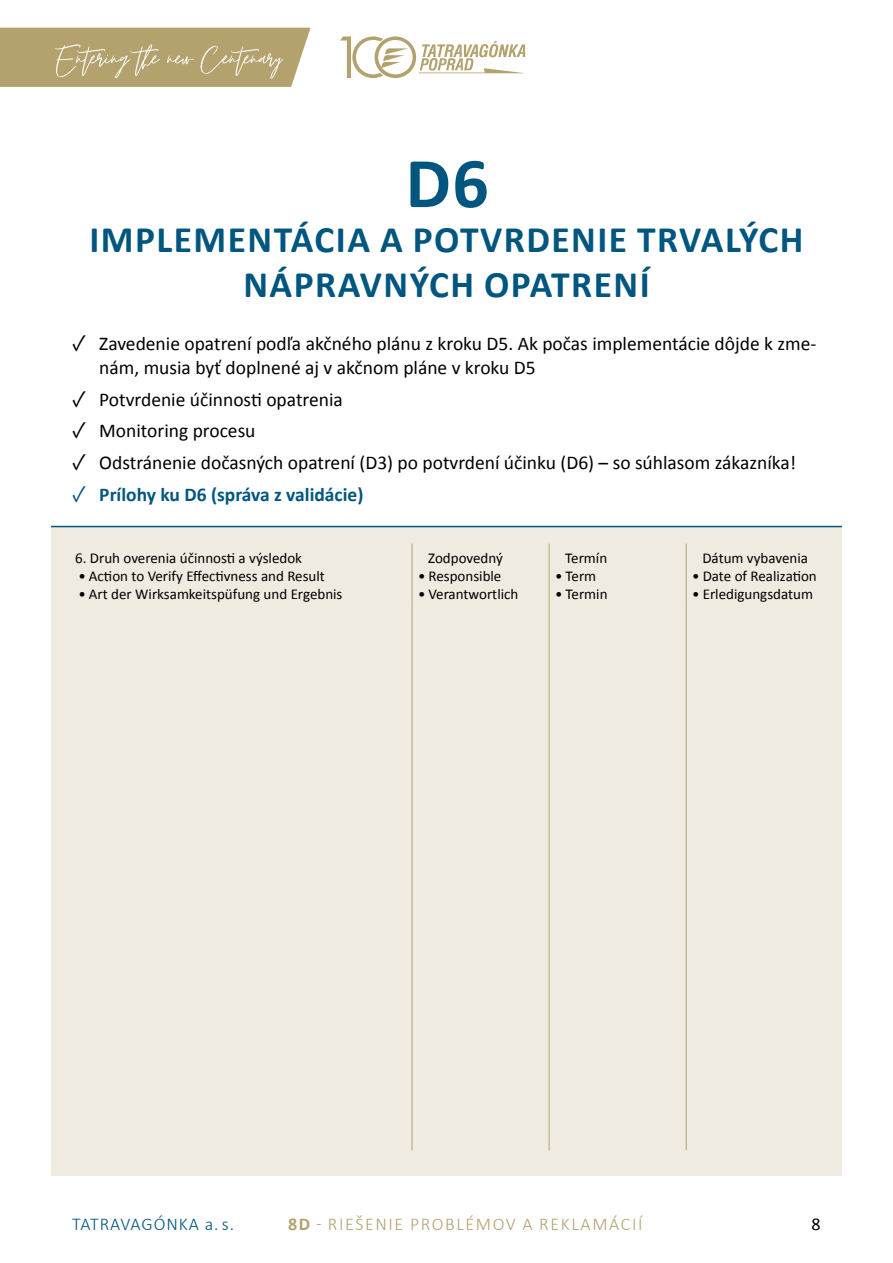
<style>
.page{position:relative;width:893px;height:1263px;background:#fff}
.page>*{position:absolute;margin:0;border:0;box-sizing:border-box;transform-origin:0 0}
.t1{font:700 72px "Calibri";color:#00567f}
.t2{font:700 37.5px/45px "Calibri";letter-spacing:.04em;color:#00567f;text-align:center}
.t3{font:19.5px/23.4px "Calibri";color:#000}
.t4{font:700 19.5px "Calibri";color:#00567f}
.t5{font:300 18px "Calibri";letter-spacing:.09em;color:#b3a16e}
.t6{font:300 18px "Calibri";letter-spacing:.05em;color:#00567f}
.t7{font:18px "Calibri";color:#000}
.t8{font:15px "Calibri";color:#000}
.s1{font-family:"Acumin Pro"}
.s2{font-family:"Acumin Pro";font-weight:400}
.s3{font-weight:700}
</style>
<div class="page">
<svg style="left:340px;top:36px;width:186px;height:42px"></svg>
<svg style="left:0;top:28px;width:311px;height:59px;background:#b8a879"></svg>
<div style="left:51px;top:526px;width:791px;height:649px;background:#efebe1"></div>
<hr style="left:51px;top:526px;width:791px;height:1px;background:#00567f">
<hr style="left:412px;top:544px;width:1px;height:63px;background:#b3a16e">
<hr style="left:549px;top:544px;width:1px;height:63px;background:#b3a16e">
<hr style="left:686px;top:544px;width:1px;height:63px;background:#b3a16e">
<hr style="left:412px;top:607px;width:1px;height:543px;background:#b3a16e">
<hr style="left:549px;top:607px;width:1px;height:543px;background:#b3a16e">
<hr style="left:686px;top:607px;width:1px;height:543px;background:#b3a16e">
<h1 class="t1" style="left:406px;top:132px;width:85px">D6</h1>
<h2 class="t2" style="left:89px;top:216px;width:716px">IMPLEMENTÁCIA A POTVRDENIE TRVALÝCH<br>NÁPRAVNÝCH OPATRENÍ</h2>
<p class="t3" style="left:99px;top:332px;width:719px;text-indent:-27px"><span class="s1">✓</span> Zavedenie opatrení podľa akčného plánu z kroku D5. Ak počas implementácie dôjde k zme&shy;nám, musia byť doplnené aj v akčnom pláne v kroku D5</p>
<p class="t3" style="left:72px;top:387px;width:272px"><span class="s1">✓</span> Potvrdenie účinnosti opatrenia</p>
<p class="t3" style="left:72px;top:419px;width:185px"><span class="s1">✓</span> Monitoring procesu</p>
<p class="t3" style="left:72px;top:451px;width:725px"><span class="s1">✓</span> Odstránenie dočasných opatrení (D3) po potvrdení účinku (D6) – so súhlasom zákazníka!</p>
<p class="t4" style="left:72px;top:481px;width:293px"><span class="s2">✓</span> Prílohy ku D6 (správa z validácie)</p>
<p class="t8" style="left:75px;top:548px;width:228px">6. Druh overenia účinnosti a výsledok</p>
<p class="t8" style="left:78px;top:566px;width:248px">• Action to Verify Effectivness and Result</p>
<p class="t8" style="left:78px;top:584px;width:266px">• Art der Wirksamkeitspüfung und Ergebnis</p>
<p class="t8" style="left:428px;top:548px;width:76px">Zodpovedný</p>
<p class="t8" style="left:418px;top:566px;width:85px">• Responsible</p>
<p class="t8" style="left:418px;top:584px;width:102px">• Verantwortlich</p>
<p class="t8" style="left:565px;top:548px;width:43px">Termín</p>
<p class="t8" style="left:555px;top:566px;width:43px">• Term</p>
<p class="t8" style="left:555px;top:584px;width:54px">• Termin</p>
<p class="t8" style="left:702px;top:548px;width:107px">Dátum vybavenia</p>
<p class="t8" style="left:692px;top:566px;width:126px">• Date of Realization</p>
<p class="t8" style="left:692px;top:584px;width:122px">• Erledigungsdatum</p>
<p class="t6" style="left:72px;top:1212px;width:163px">TATRAVAGÓNKA a. s.</p>
<p class="t5" style="left:288px;top:1212px;width:356px"><span class="s3">8D</span> - RIEŠENIE PROBLÉMOV A REKLAMÁCIÍ</p>
<p class="t7" style="left:812px;top:1211px;width:11px">8</p>
</div>
